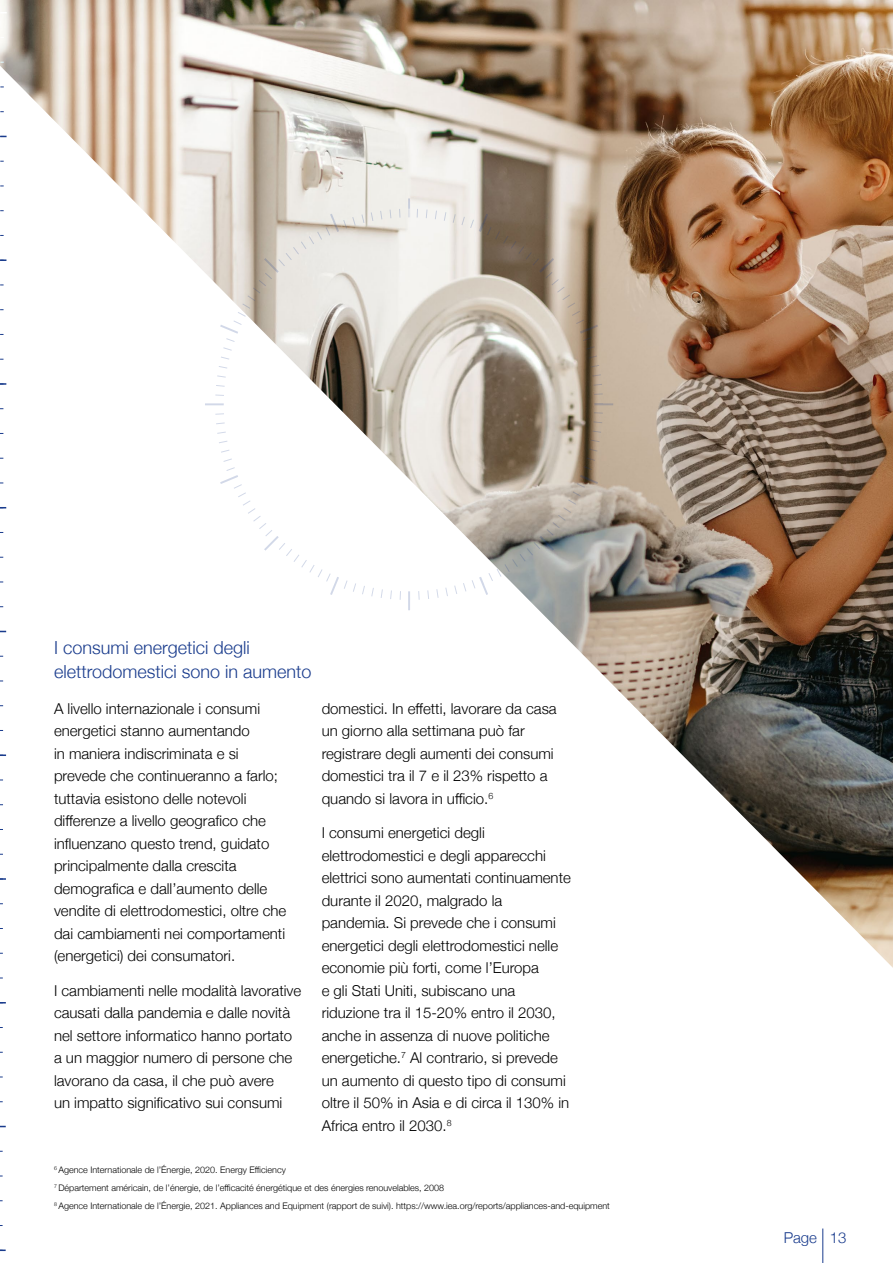
<style>
.page{position:relative;width:893px;height:1263px;background:#fff}
.page>*{position:absolute;margin:0;border:0;box-sizing:border-box;transform-origin:0 0}
.t1{font:300 18px/24px "Helvetica Neue";color:#1a3c8d}
.t2{font:300 15px/22.5px "Helvetica Neue";color:#000}
.t3{font:300 15px "Helvetica Neue";color:#1a3c8d}
.t4{font:300 9px/18px "Helvetica Neue";color:#000}
</style>
<div class="page">
<img style="left:0;top:0;width:893px;height:968px">
<svg style="left:408px;top:198px;width:2px;height:19px"></svg>
<svg style="left:371px;top:212px;width:2px;height:9px"></svg>
<svg style="left:380px;top:211px;width:2px;height:8px"></svg>
<svg style="left:435px;top:211px;width:2px;height:8px"></svg>
<svg style="left:444px;top:212px;width:2px;height:9px"></svg>
<svg style="left:221px;top:357px;width:8px;height:3px"></svg>
<svg style="left:594px;top:393px;width:9px;height:2px"></svg>
<svg style="left:593px;top:384px;width:9px;height:2px"></svg>
<svg style="left:592px;top:374px;width:9px;height:3px"></svg>
<svg style="left:591px;top:365px;width:8px;height:3px"></svg>
<svg style="left:453px;top:214px;width:145px;height:145px;background:#b2a696"></svg>
<svg style="left:463px;top:583px;width:3px;height:8px"></svg>
<svg style="left:454px;top:585px;width:3px;height:9px"></svg>
<svg style="left:390px;top:590px;width:2px;height:9px"></svg>
<svg style="left:408px;top:591px;width:2px;height:19px"></svg>
<svg style="left:381px;top:589px;width:2px;height:9px"></svg>
<svg style="left:436px;top:589px;width:3px;height:9px"></svg>
<svg style="left:445px;top:587px;width:3px;height:9px"></svg>
<svg style="left:418px;top:591px;width:2px;height:9px"></svg>
<svg style="left:427px;top:590px;width:2px;height:9px"></svg>
<svg style="left:592px;top:430px;width:9px;height:3px"></svg>
<svg style="left:591px;top:440px;width:9px;height:2px"></svg>
<svg style="left:594px;top:403px;width:19px;height:2px"></svg>
<svg style="left:594px;top:421px;width:8px;height:2px"></svg>
<svg style="left:594px;top:412px;width:9px;height:2px"></svg>
<svg style="left:472px;top:449px;width:126px;height:146px;background:#aea89f"></svg>
<svg style="left:219px;top:441px;width:8px;height:2px"></svg>
<svg style="left:217px;top:432px;width:9px;height:2px"></svg>
<svg style="left:216px;top:422px;width:9px;height:2px"></svg>
<svg style="left:215px;top:413px;width:9px;height:2px"></svg>
<svg style="left:219px;top:366px;width:8px;height:3px"></svg>
<svg style="left:216px;top:385px;width:9px;height:2px"></svg>
<svg style="left:215px;top:394px;width:9px;height:2px"></svg>
<svg style="left:217px;top:375px;width:9px;height:3px"></svg>
<svg style="left:205px;top:403px;width:19px;height:2px"></svg>
<svg style="left:362px;top:586px;width:3px;height:8px"></svg>
<svg style="left:220px;top:214px;width:144px;height:137px;background:#d9d4cc"></svg>
<svg style="left:371px;top:588px;width:3px;height:8px"></svg>
<svg style="left:220px;top:450px;width:136px;height:145px"></svg>
<svg style="left:0;top:1249px;width:6px;height:2px"></svg>
<svg style="left:0;top:878px;width:6px;height:2px"></svg>
<svg style="left:0;top:754px;width:6px;height:2px"></svg>
<svg style="left:0;top:383px;width:6px;height:2px"></svg>
<svg style="left:0;top:259px;width:6px;height:2px"></svg>
<hr style="left:822px;top:1228px;width:1px;height:35px;background:#1a3c8d">
<p class="t1" style="left:54px;top:634px;width:259px">I consumi energetici degli elettrodomestici sono in aumento</p>
<p class="t2" style="left:322px;top:696px;width:237px">domestici. In effetti, lavorare da casa un giorno alla settimana può far registrare degli aumenti dei consumi domestici tra il 7 e il 23% rispetto a quando si lavora in ufficio.<sup>6</sup></p>
<p class="t2" style="left:322px;top:821px;width:251px">I consumi energetici degli elettrodomestici e degli apparecchi elettrici sono aumentati continuamente durante il 2020, malgrado la pandemia. Si prevede che i consumi energetici degli elettrodomestici nelle economie più forti, come l’Europa<br>e gli Stati Uniti, subiscano una riduzione tra il 15-20% entro il 2030, anche in assenza di nuove politiche energetiche.<sup>7</sup> Al contrario, si prevede un aumento di questo tipo di consumi oltre il 50% in Asia e di circa il 130% in Africa entro il 2030.<sup>8</sup></p>
<p class="t4" style="left:54px;top:1160px;width:557px"><sup>6</sup> Agence Internationale de l’Énergie, 2020. Energy Efficiency<br><sup>7</sup> Département américain, de l’énergie, de l’efficacité énergétique et des énergies renouvelables, 2008<br><sup>8</sup> Agence Internationale de l’Énergie, 2021. Appliances and Equipment (rapport de suivi). https://www.iea.org/reports/appliances-and-equipment</p>
<p class="t2" style="left:54px;top:696px;width:234px">A livello internazionale i consumi energetici stanno aumentando<br>in maniera indiscriminata e si prevede che continueranno a farlo; tuttavia esistono delle notevoli differenze a livello geografico che influenzano questo trend, guidato principalmente dalla crescita demografica e dall’aumento delle vendite di elettrodomestici, oltre che dai cambiamenti nei comportamenti (energetici) dei consumatori.</p>
<p class="t2" style="left:54px;top:978px;width:249px">I cambiamenti nelle modalità lavorative causati dalla pandemia e dalle novità nel settore informatico hanno portato a un maggior numero di persone che lavorano da casa, il che può avere<br>un impatto significativo sui consumi</p>
<p class="t3" style="left:784px;top:1225px;width:64px">Page 13</p>
</div>
